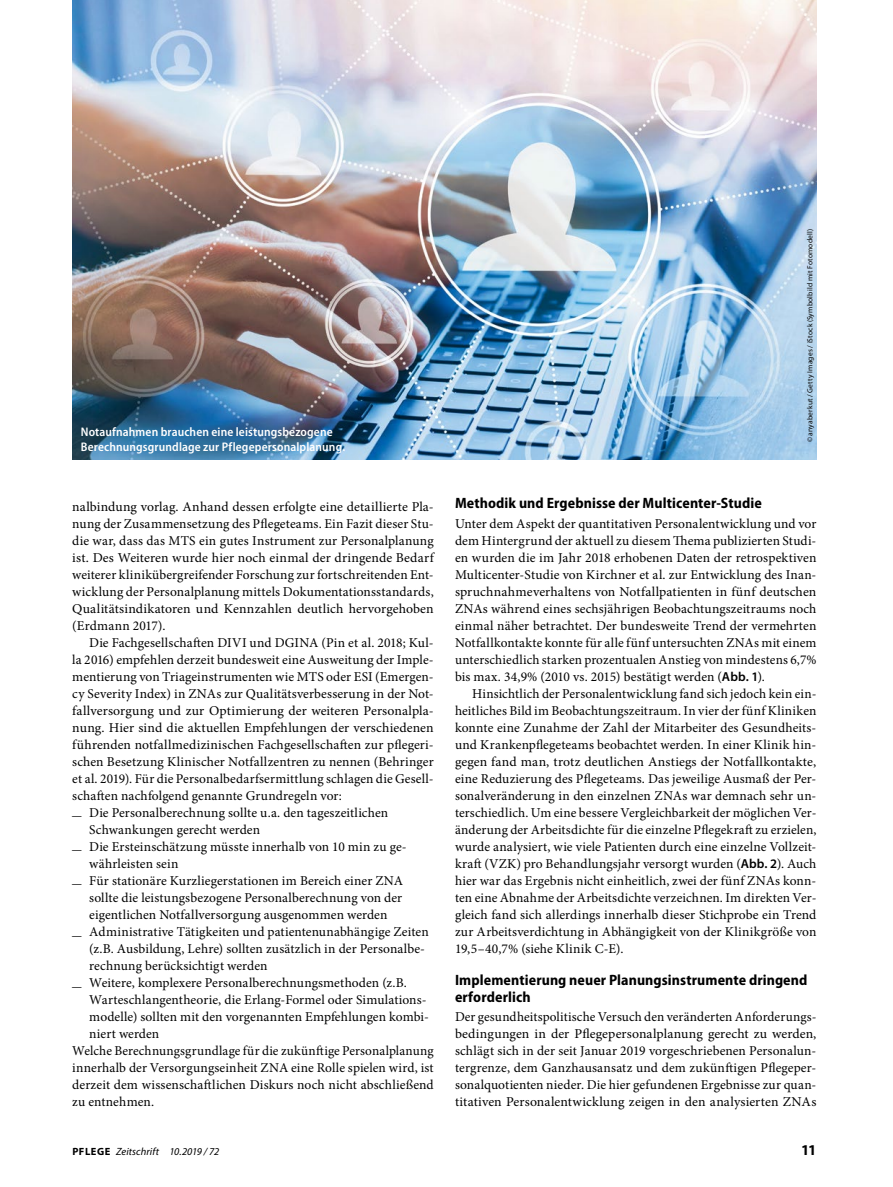
<style>
.page{position:relative;width:893px;height:1187px;background:#fff}
.page>*{position:absolute;margin:0;border:0;box-sizing:border-box;transform-origin:0 0}
.SectionHeading_1_x{font:700 semi-condensed 15px/17px "Myriad Pro";letter-spacing:.005em;color:#000}
.NoXML_Pagina{font:700 15px "Myriad Pro";color:#000}
.Para_Indent{font:13.5px/17px "Minion Pro";letter-spacing:.005em;color:#000}
.Para_x{font:13.5px/17px "Minion Pro";letter-spacing:.005em;color:#000;text-align:justify}
.Image_Caption_x{font:600 semi-condensed 12.45px/15px "Myriad Pro";letter-spacing:.01em;color:#fff}
.NoXML_Pagina-2{font:italic 10.5px "Myriad Pro";letter-spacing:.005em;color:#000}
.t1{font:7.5px "Myriad Pro";letter-spacing:.025em;color:#000}
.s1{font-family:"Myriad Pro";font-weight:300}
.s2{font-family:"Myriad Pro";font-weight:600;font-size:13.05px}
.s3{font-weight:700;font-style:normal}
</style>
<div class="page">
<img style="left:72px;top:0;width:744px;height:459px">
<p class="Image_Caption_x" style="left:81px;top:424px;width:266px">Notaufnahmen brauchen eine leistungsbezogene<br>Berechnungsgrundlage zur Pflegepersonalplanung.</p>
<p class="Para_x" style="left:72px;top:498px;width:363px">nalbindung vorlag. Anhand dessen erfolgte eine detaillierte Pla&shy;nung der Zusammensetzung des Pflegeteams. Ein Fazit dieser Stu&shy;die war, dass das MTS ein gutes Instrument zur Personalplanung ist. Des Weiteren wurde hier noch einmal der dringende Bedarf weiterer klinikübergreifender Forschung zur fortschreitenden Ent&shy;wicklung der Personalplanung mittels Dokumentationsstandards, Qualitätsindikatoren und Kennzahlen deutlich hervorgehoben (Erdmann 2017).</p>
<p class="Para_Indent" style="left:72px;top:634px;width:363px;text-align:justify;text-indent:17px">Die Fachgesellschaften DIVI und DGINA (Pin et al. 2018; Kul&shy;la 2016) empfehlen derzeit bundesweit eine Ausweitung der Imple&shy;mentierung von Triageinstrumenten wie MTS oder ESI (Emergen&shy;cy Severity Index) in ZNAs zur Qualitätsverbesserung in der Not&shy;fallversorgung und zur Optimierung der weiteren Personalpla&shy;nung. Hier sind die aktuellen Empfehlungen der verschiedenen führenden notfallmedizinischen Fachgesellschaften zur pflegeri&shy;schen Besetzung Klinischer Notfallzentren zu nennen (Behringer et al. 2019). Für die Personalbedarfsermittlung schlagen die Gesell&shy;schaften nachfolgend genannte Grundregeln vor:</p>
<p class="Para_Indent" style="left:89px;top:804px;width:300px;text-indent:-17px"><span class="s1">_</span> Die Personalberechnung sollte u.a. den tageszeitlichen<br>Schwankungen gerecht werden</p>
<p class="Para_Indent" style="left:89px;top:838px;width:319px;text-indent:-17px"><span class="s1">_</span> Die Ersteinschätzung müsste innerhalb von 10 min zu ge&shy;währleisten sein</p>
<p class="Para_Indent" style="left:89px;top:872px;width:315px;text-align:justify;text-indent:-17px"><span class="s1">_</span> Für stationäre Kurzliegerstationen im Bereich einer ZNA sollte die leistungsbezogene Personalberechnung von der eigentlichen Notfallversorgung ausgenommen werden</p>
<p class="Para_Indent" style="left:89px;top:923px;width:341px;text-indent:-17px"><span class="s1">_</span> Administrative Tätigkeiten und patientenunabhängige Zeiten (z.B. Ausbildung, Lehre) sollten zusätzlich in der Personalbe&shy;rechnung berücksichtigt werden</p>
<p class="Para_Indent" style="left:89px;top:974px;width:341px;text-indent:-17px"><span class="s1">_</span> Weitere, komplexere Personalberechnungsmethoden (z.B.<br>Warteschlangentheorie, die Erlang-Formel oder Simulations&shy;modelle) sollten mit den vorgenannten Empfehlungen kombi&shy;niert werden</p>
<p class="Para_x" style="left:72px;top:1042px;width:363px">Welche Berechnungsgrundlage für die zukünftige Personalplanung innerhalb der Versorgungseinheit ZNA eine Rolle spielen wird, ist derzeit dem wissenschaftlichen Diskurs noch nicht abschließend zu entnehmen.</p>
<p class="t1" style="left:805px;top:442px;width:215px;rotate:-90deg">© anyaberkut / Getty Images / iStock (Symbolbild mit Fotomodell)</p>
<p class="SectionHeading_1_x" style="left:455px;top:495px;width:308px">Methodik und Ergebnisse der Multicenter-Studie</p>
<p class="Para_x" style="left:455px;top:515px;width:363px">Unter dem Aspekt der quantitativen Personalentwicklung und vor dem Hintergrund der aktuell zu diesem Thema publizierten Studi&shy;en wurden die im Jahr 2018 erhobenen Daten der retrospektiven Multicenter-Studie von Kirchner et al. zur Entwicklung des Inan&shy;spruchnahmeverhaltens von Notfallpatienten in fünf deutschen ZNAs während eines sechsjährigen Beobachtungszeitraums noch einmal näher betrachtet. Der bundesweite Trend der vermehrten Notfallkontakte konnte für alle fünf untersuchten ZNAs mit einem unterschiedlich starken prozentualen Anstieg von mindestens 6,7% bis max. 34,9% (2010 vs. 2015) bestätigt werden (<span class="s2">Abb. 1</span>).</p>
<p class="Para_Indent" style="left:455px;top:685px;width:363px;text-align:justify;text-indent:17px">Hinsichtlich der Personalentwicklung fand sich jedoch kein ein&shy;heitliches Bild im Beobachtungszeitraum. In vier der fünf Kliniken konnte eine Zunahme der Zahl der Mitarbeiter des Gesundheits&shy;und Krankenpflegeteams beobachtet werden. In einer Klinik hin&shy;gegen fand man, trotz deutlichen Anstiegs der Notfallkontakte, eine Reduzierung des Pflegeteams. Das jeweilige Ausmaß der Per&shy;sonalveränderung in den einzelnen ZNAs war demnach sehr un&shy;terschiedlich. Um eine bessere Vergleichbarkeit der möglichen Ver&shy;änderung der Arbeitsdichte für die einzelne Pflegekraft zu erzielen, wurde analysiert, wie viele Patienten durch eine einzelne Vollzeit&shy;kraft (VZK) pro Behandlungsjahr versorgt wurden (<span class="s2">Abb. 2</span>). Auch hier war das Ergebnis nicht einheitlich, zwei der fünf ZNAs konn&shy;ten eine Abnahme der Arbeitsdichte verzeichnen. Im direkten Ver&shy;gleich fand sich allerdings innerhalb dieser Stichprobe ein Trend zur Arbeitsverdichtung in Abhängigkeit von der Klinikgröße von 19,5–40,7% (siehe Klinik C-E).</p>
<p class="SectionHeading_1_x" style="left:455px;top:971px;width:354px">Implementierung neuer Planungsinstrumente dringend erforderlich</p>
<p class="Para_x" style="left:455px;top:1008px;width:363px">Der gesundheitspolitische Versuch den veränderten Anforderungs&shy;bedingungen in der Pflegepersonalplanung gerecht zu werden, schlägt sich in der seit Januar 2019 vorgeschriebenen Personalun&shy;tergrenze, dem Ganzhausansatz und dem zukünftigen Pflegeper&shy;sonalquotienten nieder. Die hier gefundenen Ergebnisse zur quan&shy;titativen Personalentwicklung zeigen in den analysierten ZNAs</p>
<p class="NoXML_Pagina-2" style="left:72px;top:1144px;width:149px"><span class="s3">PFLEGE</span> Zeitschrift 10.2019 / 72</p>
<p class="NoXML_Pagina" style="left:801px;top:1139px;width:17px">11</p>
</div>
